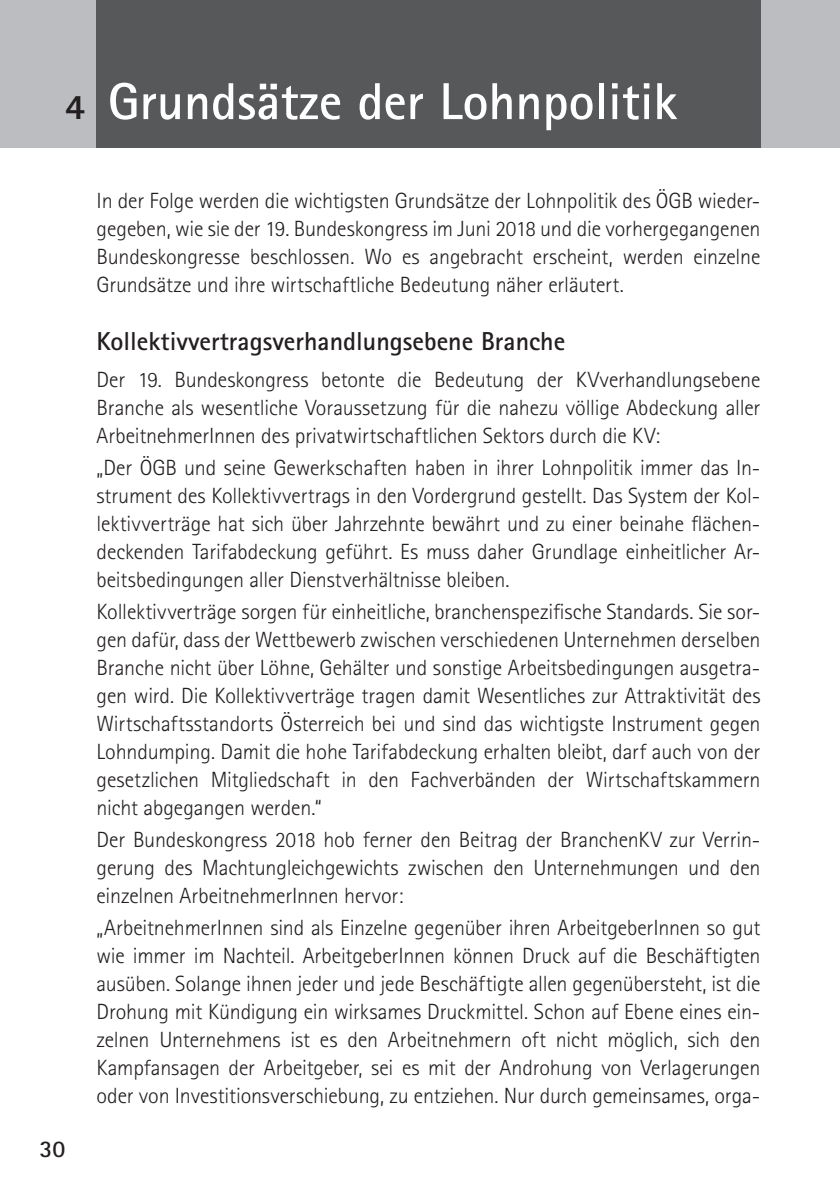
<style>
.page{position:relative;width:840px;height:1191px;background:#fff}
.page>*{position:absolute;margin:0;border:0;box-sizing:border-box;transform-origin:0 0}
.t1{font:700 52px "Rotis Sans Serif Std";color:#fff}
.t2{font:700 26px "Rotis Sans Serif Std";color:#231f20}
.t3{font:700 24px "Rotis Sans Serif Std";color:#231f20}
.t4{font:300 22px/28px "Rotis Sans Serif Std";letter-spacing:-.005em;color:#231f20;text-align:justify}
.s1{font-weight:800;font-size:36px;color:#231f20}
</style>
<div class="page">
<div style="left:0;top:0;width:839px;height:147px;background:#bcbdc0"></div>
<div style="left:96px;top:0;width:664px;height:147px;background:#57585a"></div>
<h1 class="t1" style="left:65px;top:69px;width:613px"><span class="s1">4</span> Grundsätze der Lohnpolitik</h1>
<p class="t3" style="left:40px;top:1133px;width:27px">30</p>
<p class="t4" style="left:96px;top:187px;width:665px">In der Folge werden die wichtigsten Grundsätze der Lohnpolitik des ÖGB wieder&shy;gegeben, wie sie der 19. Bundeskongress im Juni 2018 und die vorhergegangenen Bundeskongresse beschlossen. Wo es angebracht erscheint, werden einzelne Grundsätze und ihre wirtschaftliche Bedeutung näher erläutert.</p>
<p class="t2" style="left:96px;top:325px;width:470px">Kollektivvertragsverhandlungsebene Branche</p>
<p class="t4" style="left:96px;top:365px;width:665px">Der 19. Bundeskongress betonte die Bedeutung der KVverhandlungsebene Branche als wesentliche Voraussetzung für die nahezu völlige Abdeckung aller ArbeitnehmerInnen des privatwirtschaftlichen Sektors durch die KV:</p>
<p class="t4" style="left:96px;top:453px;width:665px">„Der ÖGB und seine Gewerkschaften haben in ihrer Lohnpolitik immer das In&shy;strument des Kollektivvertrags in den Vordergrund gestellt. Das System der Kol&shy;lektivverträge hat sich über Jahrzehnte bewährt und zu einer beinahe flächen&shy;deckenden Tarifabdeckung geführt. Es muss daher Grundlage einheitlicher Ar&shy;beitsbedingungen aller Dienstverhältnisse bleiben.</p>
<p class="t4" style="left:96px;top:597px;width:665px">Kollektivverträge sorgen für einheitliche, branchenspezifische Standards. Sie sor&shy;gen dafür, dass der Wettbewerb zwischen verschiedenen Unternehmen derselben Branche nicht über Löhne, Gehälter und sonstige Arbeitsbedingungen ausgetra&shy;gen wird. Die Kollektivverträge tragen damit Wesentliches zur Attraktivität des Wirtschaftsstandorts Österreich bei und sind das wichtigste Instrument gegen Lohndumping. Damit die hohe Tarifabdeckung erhalten bleibt, darf auch von der gesetzlichen Mitgliedschaft in den Fachverbänden der Wirtschaftskammern nicht abgegangen werden.“</p>
<p class="t4" style="left:96px;top:825px;width:665px">Der Bundeskongress 2018 hob ferner den Beitrag der BranchenKV zur Verrin&shy;gerung des Machtungleichgewichts zwischen den Unternehmungen und den einzelnen ArbeitnehmerInnen hervor:</p>
<p class="t4" style="left:96px;top:913px;width:665px">„ArbeitnehmerInnen sind als Einzelne gegenüber ihren ArbeitgeberInnen so gut wie immer im Nachteil. ArbeitgeberInnen können Druck auf die Beschäftigten ausüben. Solange ihnen jeder und jede Beschäftigte allen gegenübersteht, ist die Drohung mit Kündigung ein wirksames Druckmittel. Schon auf Ebene eines ein&shy;zelnen Unternehmens ist es den Arbeitnehmern oft nicht möglich, sich den Kampfansagen der Arbeitgeber, sei es mit der Androhung von Verlagerungen oder von Investitionsverschiebung, zu entziehen. Nur durch gemeinsames, orga-</p>
</div>
